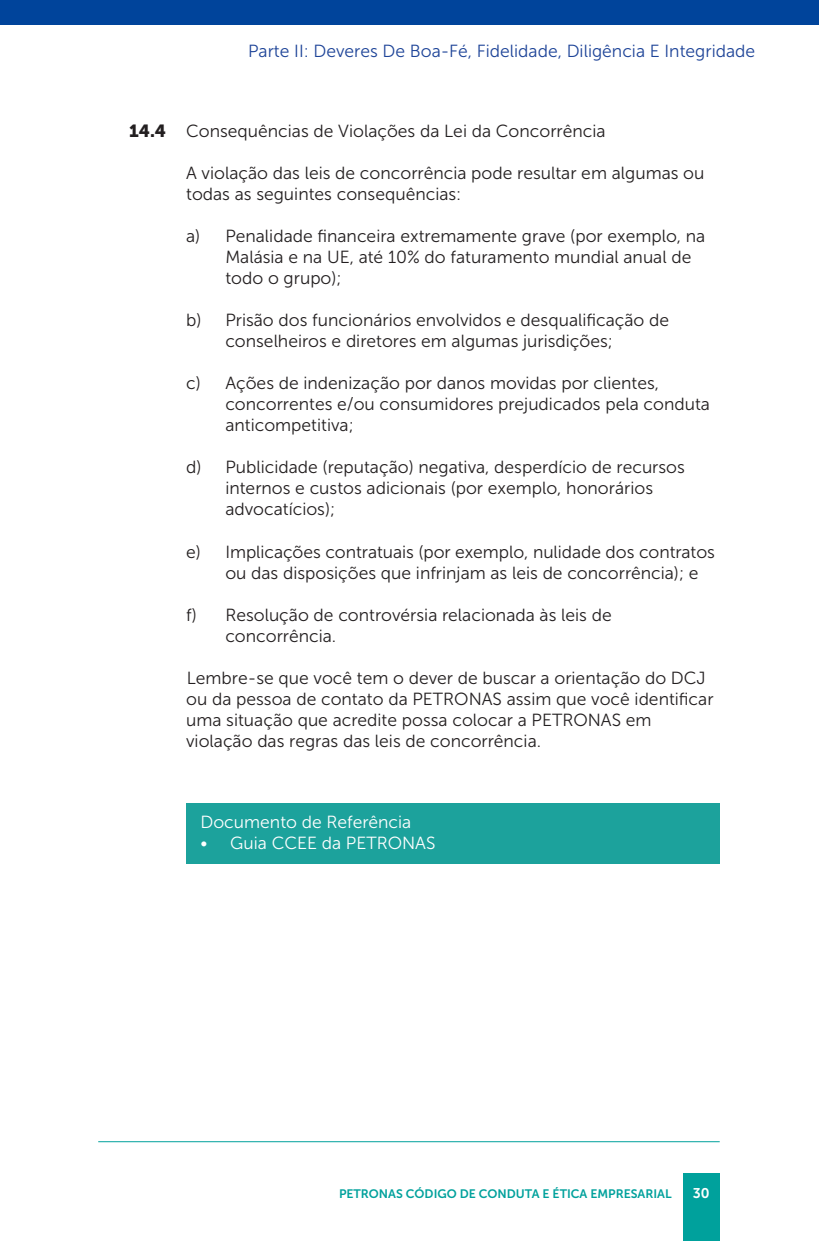
<style>
.page{position:relative;width:819px;height:1241px;background:#fff}
.page>*{position:absolute;margin:0;border:0;box-sizing:border-box;transform-origin:0 0}
.t1{font:17.5px/21px "Museo Sans 300";color:#231f20}
.Chapter_Style{font:17.5px "Museo Sans 300";color:#1e4498}
.t2{font:17.5px "Museo Sans 300";color:#fff}
.t3{font:14px "Museo Sans 700";color:#fff}
.t4{font:12.25px "Museo Sans 700";color:#00a19c}
.s1{font-family:"Museo Sans 900"}
</style>
<div class="page">
<hr style="left:98px;top:1141px;width:621px;height:1px;background:#00a19c">
<div style="left:683px;top:1173px;width:36px;height:67px;background:#00a19c"></div>
<div style="left:0;top:0;width:819px;height:25px;background:#00449b"></div>
<div style="left:186px;top:803px;width:533px;height:60px;background:#1ca29c"></div>
<p class="Chapter_Style" style="left:248px;top:41px;width:508px">Parte II: Deveres De Boa-Fé, Fidelidade, Diligência E Integridade</p>
<p class="t1" style="left:129px;top:121px;width:478px"><span class="s1">14.4</span> Consequências de Violações da Lei da Concorrência</p>
<p class="t1" style="left:186px;top:163px;width:520px">A violação das leis de concorrência pode resultar em algumas ou todas as seguintes consequências:</p>
<p class="t1" style="left:225px;top:226px;width:481px;text-indent:-39px">a) Penalidade financeira extremamente grave (por exemplo, na<br>Malásia e na UE, até 10% do faturamento mundial anual de todo o grupo);</p>
<p class="t1" style="left:225px;top:310px;width:445px;text-indent:-39px">b) Prisão dos funcionários envolvidos e desqualificação de conselheiros e diretores em algumas jurisdições;</p>
<p class="t1" style="left:225px;top:373px;width:486px;text-indent:-39px">c) Ações de indenização por danos movidas por clientes, concorrentes e/ou consumidores prejudicados pela conduta anticompetitiva;</p>
<p class="t1" style="left:225px;top:457px;width:461px;text-indent:-39px">d) Publicidade (reputação) negativa, desperdício de recursos internos e custos adicionais (por exemplo, honorários advocatícios);</p>
<p class="t1" style="left:225px;top:541px;width:491px;text-indent:-39px">e) Implicações contratuais (por exemplo, nulidade dos contratos ou das disposições que infrinjam as leis de concorrência); e</p>
<p class="t1" style="left:225px;top:604px;width:388px;text-indent:-39px">f) Resolução de controvérsia relacionada às leis de concorrência.</p>
<p class="t1" style="left:186px;top:667px;width:529px">Lembre-se que você tem o dever de buscar a orientação do DCJ ou da pessoa de contato da PETRONAS assim que você identificar uma situação que acredite possa colocar a PETRONAS em violação das regras das leis de concorrência.</p>
<p class="t2" style="left:200px;top:812px;width:212px">Documento de Referência</p>
<p class="t2" style="left:200px;top:833px;width:236px">• Guia CCEE da PETRONAS</p>
<p class="t4" style="left:339px;top:1186px;width:334px">PETRONAS CÓDIGO DE CONDUTA E ÉTICA EMPRESARIAL</p>
<p class="t3" style="left:693px;top:1184px;width:18px">30</p>
</div>
